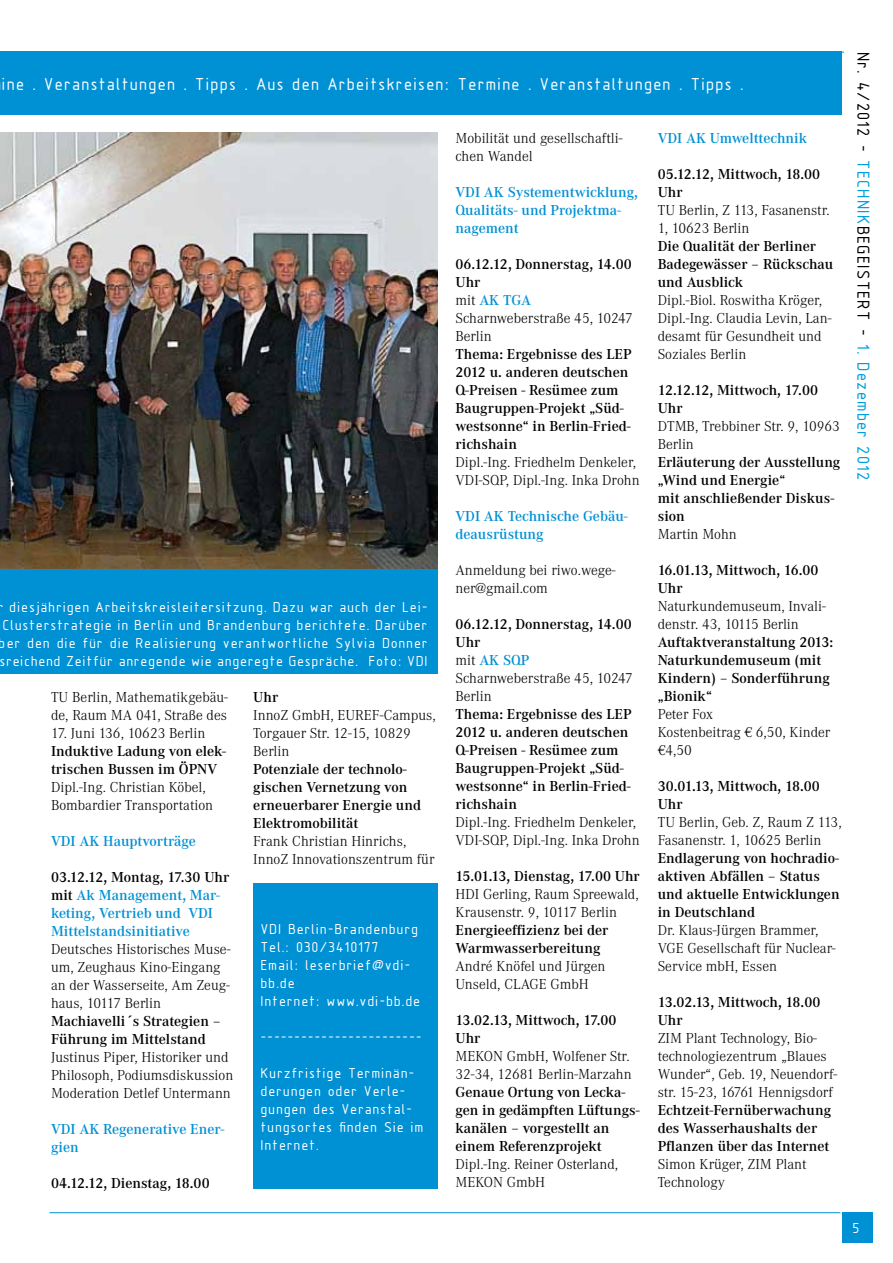
<style>
.page{position:relative;width:893px;height:1263px;background:#fff}
.page>*{position:absolute;margin:0;border:0;box-sizing:border-box;transform-origin:0 0}
.t1{font:18px "Isonorm 3098 LW20";color:#fff}
.t2{font:18px "Isonorm 3098 LW20";color:#000}
.t3{font:300 15px/18px "Corporate A";color:#000}
.t4{font:600 15px/18px "Corporate A";color:#000}
.t5{font:15px/18px "Isonorm 3098 LW20";color:#fff}
.t6{font:600 15px/18px "Corporate A";color:#0090d4}
.s1{color:#000}
.s2{font-weight:600}
.s3{font-weight:600;color:#0090d4}
.s4{color:#009fdd}
</style>
<div class="page">
<hr style="left:53px;top:52px;width:791px;height:1px;background:#0090d4">
<div style="left:0;top:52px;width:842px;height:63px;background:#0090d4"></div>
<div style="left:253px;top:883px;width:185px;height:305px;background:#0090d4"></div>
<hr style="left:49px;top:1212px;width:791px;height:1px;background:#0090d4">
<div style="left:842px;top:1212px;width:31px;height:30px;background:#0090d4"></div>
<div style="left:0;top:558px;width:438px;height:116px;background:#0090d4"></div>
<img style="left:0;top:133px;width:438px;height:436px">
<p class="t1" style="left:3px;top:75px;width:744px">ine . Veranstaltungen . Tipps . Aus den Arbeitskreisen: Termine . Veranstaltungen . Tipps .</p>
<p class="t5" style="left:-2px;top:598px;width:433px;text-align:justify">r diesjährigen Arbeitskreisleitersitzung. Dazu war auch der Lei-Clusterstrategie in Berlin und Brandenburg berichtete. Darüber ber den die für die Realisierung verantwortliche Sylvia Donner sreichend Zeitfür anregende wie angeregte Gespräche. Foto: VDI</p>
<p class="t3" style="left:51px;top:688px;width:179px">TU Berlin, Mathematikgebäu&shy;de, Raum MA 041, Straße des</p>
<p class="t3" style="left:51px;top:724px;width:156px">17. Juni 136, 10623 Berlin</p>
<p class="t4" style="left:51px;top:742px;width:177px">Induktive Ladung von elek&shy;trischen Bussen im ÖPNV</p>
<p class="t3" style="left:51px;top:778px;width:164px">Dipl.-Ing. Christian Köbel,<br>Bombardier Transportation</p>
<p class="t6" style="left:51px;top:832px;width:146px">VDI AK Hauptvorträge</p>
<p class="t6" style="left:51px;top:868px;width:180px"><span class="s1">03.12.12, Montag, 17.30 Uhr mit</span> Ak Management, Mar&shy;keting, Vertrieb und VDI<br>Mittelstandsinitiative</p>
<p class="t3" style="left:51px;top:940px;width:181px">Deutsches Historisches Muse&shy;um, Zeughaus Kino-Eingang an der Wasserseite, Am Zeug&shy;haus, 10117 Berlin</p>
<p class="t4" style="left:51px;top:1012px;width:171px">Machiavelli´s Strategien –<br>Führung im Mittelstand</p>
<p class="t3" style="left:51px;top:1048px;width:184px">Justinus Piper, Historiker und<br>Philosoph, Podiumsdiskussion<br>Moderation Detlef Untermann</p>
<p class="t6" style="left:51px;top:1120px;width:175px">VDI AK Regenerative Ener&shy;gien</p>
<p class="t4" style="left:51px;top:1174px;width:160px">04.12.12, Dienstag, 18.00</p>
<p class="t4" style="left:253px;top:688px;width:26px">Uhr</p>
<p class="t3" style="left:253px;top:706px;width:184px">InnoZ GmbH, EUREF-Campus,<br>Torgauer Str. 12-15, 10829<br>Berlin</p>
<p class="t4" style="left:253px;top:760px;width:169px">Potenziale der technolo&shy;gischen Vernetzung von erneuerbarer Energie und<br>Elektromobilität</p>
<p class="t3" style="left:253px;top:832px;width:183px">Frank Christian Hinrichs,<br>InnoZ Innovationszentrum für</p>
<p class="t5" style="left:261px;top:920px;width:162px">VDI Berlin-Brandenburg<br>Tel.: 030/3410177<br>Email: leserbrief@vdi&shy;bb.de<br>Internet: www.vdi-bb.de</p>
<p class="t5" style="left:261px;top:1028px;width:163px">------------------------</p>
<p class="t5" style="left:261px;top:1064px;width:165px">Kurzfristige Terminän&shy;derungen oder Verle&shy;gungen des Veranstal&shy;tungsortes finden Sie im<br>Internet.</p>
<p class="t3" style="left:455px;top:129px;width:169px">Mobilität und gesellschaftli&shy;chen Wandel</p>
<p class="t6" style="left:455px;top:183px;width:184px">VDI AK Systementwicklung,<br>Qualitäts- und Projektma&shy;nagement</p>
<p class="t3" style="left:455px;top:255px;width:179px"><span class="s2">06.12.12, Donnerstag, 14.00<br>Uhr<br></span>mit <span class="s3">AK TGA<br></span>Scharnweberstraße 45, 10247<br>Berlin</p>
<p class="t4" style="left:455px;top:345px;width:178px">Thema: Ergebnisse des LEP<br>2012 u. anderen deutschen<br>Q-Preisen - Resümee zum<br>Baugruppen-Projekt „Süd&shy;westsonne“ in Berlin-Fried&shy;richshain</p>
<p class="t3" style="left:455px;top:453px;width:186px">Dipl.-Ing. Friedhelm Denkeler,<br>VDI-SQP, Dipl.-Ing. Inka Drohn</p>
<p class="t6" style="left:455px;top:507px;width:174px">VDI AK Technische Gebäu&shy;deausrüstung</p>
<p class="t3" style="left:455px;top:561px;width:162px">Anmeldung bei riwo.wege&shy;ner@gmail.com</p>
<p class="t3" style="left:455px;top:615px;width:179px"><span class="s2">06.12.12, Donnerstag, 14.00<br>Uhr<br></span>mit <span class="s3">AK SQP<br></span>Scharnweberstraße 45, 10247<br>Berlin</p>
<p class="t4" style="left:455px;top:705px;width:178px">Thema: Ergebnisse des LEP<br>2012 u. anderen deutschen<br>Q-Preisen - Resümee zum<br>Baugruppen-Projekt „Süd&shy;westsonne“ in Berlin-Fried&shy;richshain</p>
<p class="t3" style="left:455px;top:813px;width:186px">Dipl.-Ing. Friedhelm Denkeler,<br>VDI-SQP, Dipl.-Ing. Inka Drohn</p>
<p class="t4" style="left:455px;top:867px;width:186px">15.01.13, Dienstag, 17.00 Uhr</p>
<p class="t3" style="left:455px;top:885px;width:185px">HDI Gerling, Raum Spreewald,<br>Krausenstr. 9, 10117 Berlin</p>
<p class="t4" style="left:455px;top:921px;width:154px">Energieeffizienz bei der<br>Warmwasserbereitung</p>
<p class="t3" style="left:455px;top:957px;width:151px">André Knöfel und Jürgen<br>Unseld, CLAGE GmbH</p>
<p class="t4" style="left:455px;top:1011px;width:163px">13.02.13, Mittwoch, 17.00<br>Uhr</p>
<p class="t3" style="left:455px;top:1047px;width:178px">MEKON GmbH, Wolfener Str.<br>32-34, 12681 Berlin-Marzahn</p>
<p class="t4" style="left:455px;top:1083px;width:186px">Genaue Ortung von Lecka&shy;gen in gedämpften Lüftungs&shy;kanälen – vorgestellt an einem Referenzprojekt</p>
<p class="t3" style="left:455px;top:1155px;width:164px">Dipl.-Ing. Reiner Osterland,<br>MEKON GmbH</p>
<p class="t6" style="left:658px;top:129px;width:151px">VDI AK Umwelttechnik</p>
<p class="t4" style="left:658px;top:165px;width:164px">05.12.12, Mittwoch, 18.00<br>Uhr</p>
<p class="t3" style="left:658px;top:201px;width:173px">TU Berlin, Z 113, Fasanenstr.<br>1, 10623 Berlin</p>
<p class="t4" style="left:658px;top:237px;width:177px">Die Qualität der Berliner<br>Badegewässer – Rückschau und Ausblick</p>
<p class="t3" style="left:658px;top:291px;width:175px">Dipl.-Biol. Roswitha Kröger,<br>Dipl.-Ing. Claudia Levin, Lan&shy;desamt für Gesundheit und<br>Soziales Berlin</p>
<p class="t4" style="left:658px;top:381px;width:162px">12.12.12, Mittwoch, 17.00<br>Uhr</p>
<p class="t3" style="left:658px;top:417px;width:184px">DTMB, Trebbiner Str. 9, 10963<br>Berlin</p>
<p class="t4" style="left:658px;top:453px;width:184px">Erläuterung der Ausstellung „Wind und Energie“<br>mit anschließender Diskus&shy;sion</p>
<p class="t3" style="left:658px;top:525px;width:81px">Martin Mohn</p>
<p class="t4" style="left:658px;top:561px;width:162px">16.01.13, Mittwoch, 16.00<br>Uhr</p>
<p class="t3" style="left:658px;top:597px;width:170px">Naturkundemuseum, Invali&shy;denstr. 43, 10115 Berlin</p>
<p class="t4" style="left:658px;top:633px;width:177px">Auftaktveranstaltung 2013:<br>Naturkundemuseum (mit<br>Kindern) – Sonderführung „Bionik“</p>
<p class="t3" style="left:658px;top:705px;width:174px">Peter Fox<br>Kostenbeitrag € 6,50, Kinder €4,50</p>
<p class="t4" style="left:658px;top:777px;width:164px">30.01.13, Mittwoch, 18.00<br>Uhr</p>
<p class="t3" style="left:658px;top:813px;width:185px">TU Berlin, Geb. Z, Raum Z 113,<br>Fasanenstr. 1, 10625 Berlin</p>
<p class="t4" style="left:658px;top:849px;width:183px">Endlagerung von hochradio&shy;aktiven Abfällen – Status und aktuelle Entwicklungen in Deutschland</p>
<p class="t3" style="left:658px;top:921px;width:179px">Dr. Klaus-Jürgen Brammer,<br>VGE Gesellschaft für Nuclear-<br>Service mbH, Essen</p>
<p class="t4" style="left:658px;top:993px;width:164px">13.02.13, Mittwoch, 18.00<br>Uhr</p>
<p class="t3" style="left:658px;top:1029px;width:181px">ZIM Plant Technology, Bio&shy;technologiezentrum „Blaues<br>Wunder“, Geb. 19, Neuendorf&shy;str. 15-23, 16761 Hennigsdorf</p>
<p class="t4" style="left:658px;top:1101px;width:175px">Echtzeit-Fernüberwachung des Wasserhaushalts der<br>Pflanzen über das Internet</p>
<p class="t3" style="left:658px;top:1155px;width:150px">Simon Krüger, ZIM Plant<br>Technology</p>
<p class="t2" style="left:873px;top:53px;width:431px;rotate:90deg">Nr. 4/2012 - <span class="s4">TECHNIK</span>BEGEISTERT - <span class="s4">1. Dezember 2012</span></p>
<p class="t5" style="left:853px;top:1219px;width:9px">5</p>
</div>
